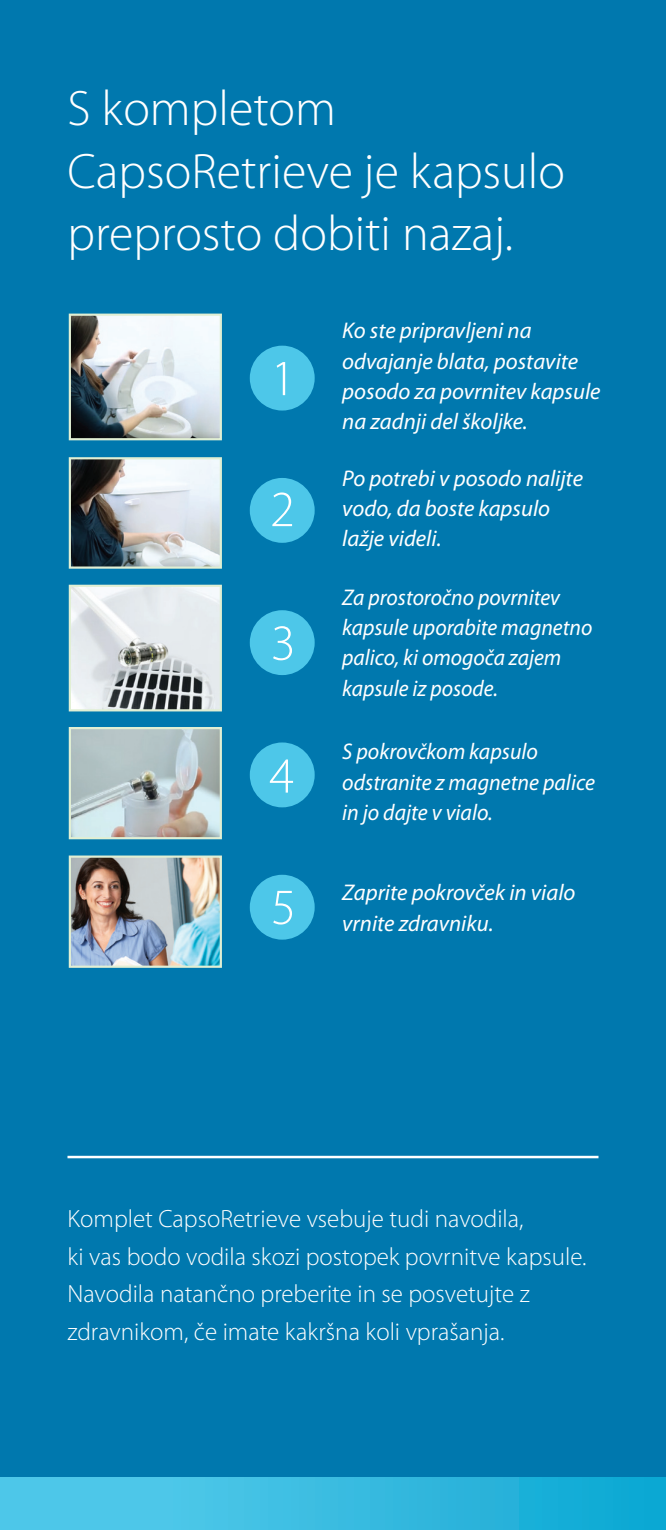
<style>
.page{position:relative;width:666px;height:1530px;background:#fff}
.page>*{position:absolute;margin:0;border:0;box-sizing:border-box;transform-origin:0 0}
.t1{font:300 51px "Myriad Pro";color:#fff}
.t2{font:300 50px/62.5px "Myriad Pro";color:#fff}
.t3{font:300 25px/37.5px "Myriad Pro";color:#fff}
.t4{font:italic 22.75px/30.2px "Myriad Pro";color:#fff}
.t5{font:italic 22.75px/30.2px "Myriad Pro";color:#fff;scale:.95 1}
.t6{font:italic 22.75px/30.2px "Myriad Pro";color:#fff;scale:.96 1}
</style>
<div class="page">
<div style="left:0;top:0;width:666px;height:1488px;background:#0078ae"></div>
<hr style="left:68px;top:1156px;width:530px;height:2px;background:#fff">
<div style="left:250px;top:346px;width:65px;height:65px;background:#4dc7e9;border-radius:50%"></div>
<div style="left:250px;top:478px;width:65px;height:65px;background:#4dc7e9;border-radius:50%"></div>
<div style="left:250px;top:610px;width:65px;height:65px;background:#4dc7e9;border-radius:50%"></div>
<div style="left:250px;top:742px;width:65px;height:65px;background:#4dc7e9;border-radius:50%"></div>
<div style="left:250px;top:875px;width:65px;height:65px;background:#4dc7e9;border-radius:50%"></div>
<img style="left:72px;top:317px;width:147px;height:120px">
<div style="left:69px;top:314px;width:153px;height:126px;border:2px solid #e1efd4"></div>
<img style="left:72px;top:460px;width:147px;height:106px">
<div style="left:69px;top:457px;width:153px;height:112px;border:2px solid #e1efd4"></div>
<img style="left:72px;top:588px;width:147px;height:120px">
<div style="left:69px;top:585px;width:153px;height:126px;border:2px solid #e1efd4"></div>
<img style="left:72px;top:730px;width:147px;height:106px">
<div style="left:69px;top:727px;width:153px;height:112px;border:2px solid #e1efd4"></div>
<img style="left:72px;top:859px;width:147px;height:106px">
<div style="left:69px;top:856px;width:153px;height:112px;border:2px solid #e1efd4"></div>
<div style="left:0;top:1478px;width:666px;height:52px;background:linear-gradient(to right,#5bcded,#10a9d3)"></div>
<p class="t2" style="left:68px;top:77px;width:499px">S kompletom<br>CapsoRetrieve je kapsulo preprosto dobiti nazaj.</p>
<p class="t1" style="left:271px;top:347px;width:26px">1</p>
<p class="t1" style="left:270px;top:478px;width:26px">2</p>
<p class="t1" style="left:271px;top:612px;width:26px">3</p>
<p class="t1" style="left:269px;top:745px;width:26px">4</p>
<p class="t1" style="left:271px;top:876px;width:26px">5</p>
<p class="t4" style="left:342px;top:315px;width:260px">Ko ste pripravljeni na odvajanje blata, postavite posodo za povrnitev kapsule na zadnji del školjke.</p>
<p class="t4" style="left:342px;top:463px;width:242px">Po potrebi v posodo nalijte vodo, da boste kapsulo lažje videli.</p>
<p class="t5" style="left:342px;top:581px;width:265px">Za prostoročno povrnitev kapsule uporabite magnetno palico, ki omogoča zajem kapsule iz posode.</p>
<p class="t6" style="left:342px;top:736px;width:265px">S pokrovčkom kapsulo odstranite z magnetne palice in jo dajte v vialo.</p>
<p class="t4" style="left:342px;top:877px;width:235px">Zaprite pokrovček in vialo vrnite zdravniku.</p>
<p class="t3" style="left:68px;top:1200px;width:521px">Komplet CapsoRetrieve vsebuje tudi navodila,<br>ki vas bodo vodila skozi postopek povrnitve kapsule.<br>Navodila natančno preberite in se posvetujte z zdravnikom, če imate kakršna koli vprašanja.</p>
</div>
